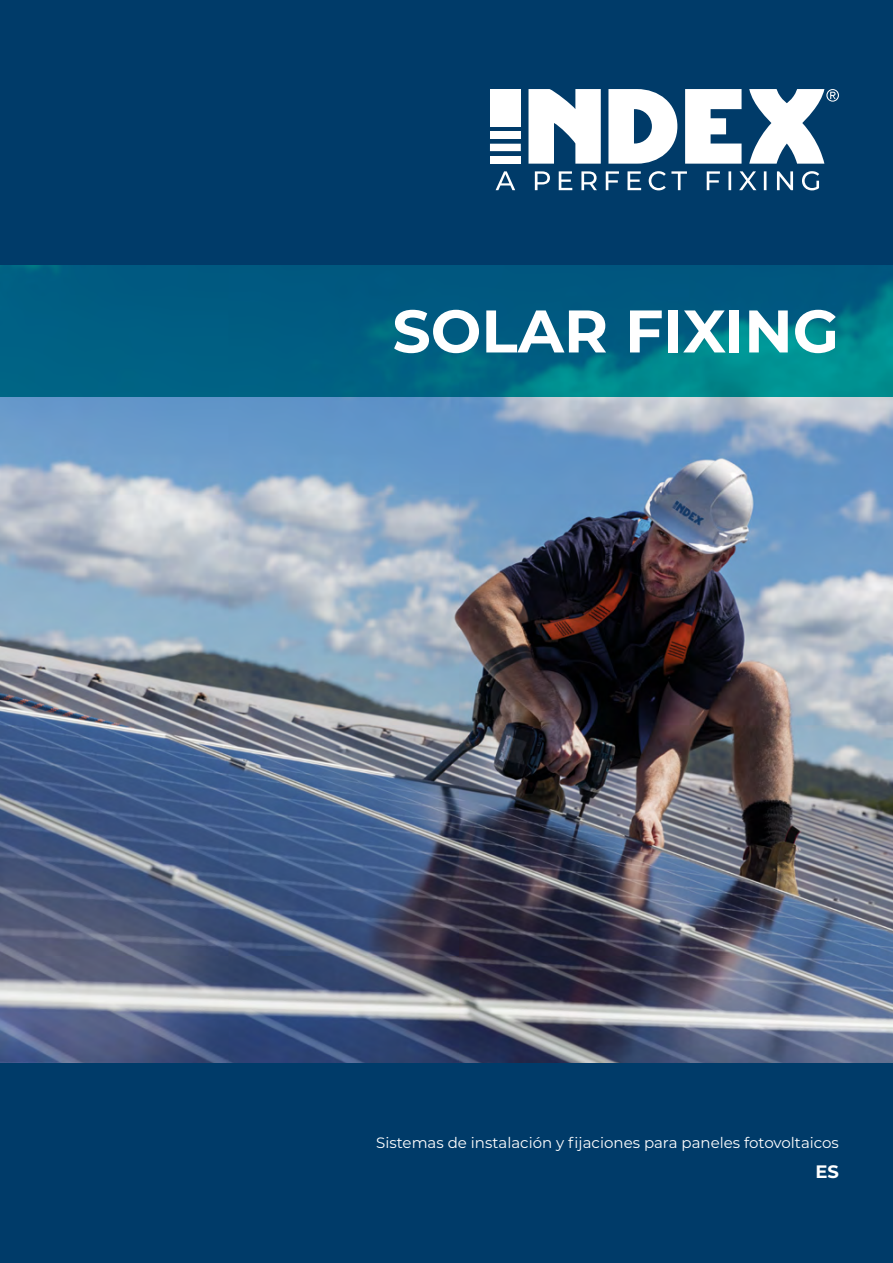
<style>
.page{position:relative;width:893px;height:1263px;background:#fff}
.page>*{position:absolute;margin:0;border:0;box-sizing:border-box;transform-origin:0 0}
.t1{font:700 60px "Montserrat";color:#fff}
.t2{font:700 18px "Montserrat";color:#fff}
.t3{font:15px "Montserrat";color:#fff}
</style>
<div class="page">
<img style="left:0;top:397px;width:893px;height:666px">
<svg style="left:0;top:265px;width:893px;height:132px;background:#006584"></svg>
<div style="left:0;top:0;width:893px;height:265px;background:#003b69"></div>
<div style="left:0;top:1063px;width:893px;height:200px;background:#003b69"></div>
<div style="left:490px;top:131px;width:31px;height:8px;background:#fff"></div>
<div style="left:490px;top:144px;width:31px;height:7px;background:#fff"></div>
<div style="left:490px;top:156px;width:31px;height:8px;background:#fff"></div>
<div style="left:490px;top:89px;width:31px;height:37px;background:#fff"></div>
<svg style="left:608px;top:89px;width:69px;height:75px"></svg>
<svg style="left:528px;top:89px;width:73px;height:75px"></svg>
<svg style="left:685px;top:89px;width:56px;height:75px"></svg>
<svg style="left:496px;top:171px;width:323px;height:19px"></svg>
<svg style="left:749px;top:89px;width:90px;height:75px"></svg>
<h1 class="t1" style="left:392px;top:288px;width:448px">SOLAR FIXING</h1>
<p class="t3" style="left:376px;top:1132px;width:464px">Sistemas de instalación y fijaciones para paneles fotovoltaicos</p>
<p class="t2" style="left:815px;top:1159px;width:25px">ES</p>
</div>
